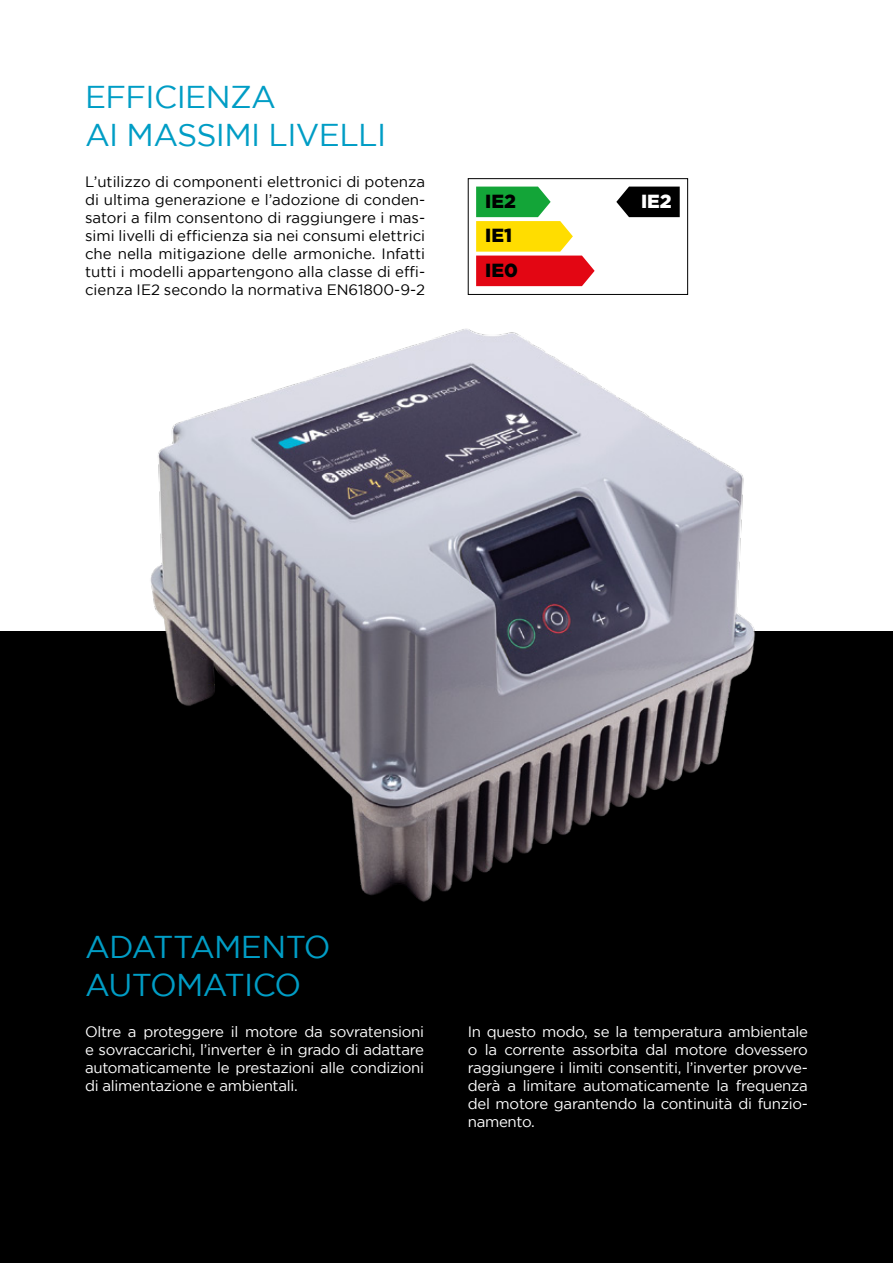
<style>
.page{position:relative;width:893px;height:1263px;background:#fff}
.page>*{position:absolute;margin:0;border:0;box-sizing:border-box;transform-origin:0 0}
.t1{font:31.5px/37.8px "Gotham";letter-spacing:-.02em;color:#009dc5}
.t2{font:900 19.05px/35.2px "Gotham";color:#000}
.t3{font:900 19.05px "Gotham";color:#fff}
.t4{font:15px/18px "Gotham";letter-spacing:-.02em;color:#fff;text-align:justify}
.t5{font:15px/18px "Gotham";color:#000;text-align:justify}
</style>
<div class="page">
<div style="left:0;top:631px;width:893px;height:632px;background:#000"></div>
<svg style="left:616px;top:187px;width:64px;height:30px"></svg>
<svg style="left:476px;top:187px;width:119px;height:86px"></svg>
<div style="left:468px;top:178px;width:220px;height:117px;border:1px solid #000"></div>
<img style="left:150px;top:273px;width:605px;height:629px">
<h1 class="t1" style="left:85px;top:78px;width:303px">EFFICIENZA<br>AI MASSIMI LIVELLI</h1>
<p class="t5" style="left:85px;top:172px;width:342px">L’utilizzo di componenti elettronici di potenza di ultima generazione e l’adozione di conden&shy;satori a film consentono di raggiungere i mas&shy;simi livelli di efficienza sia nei consumi elettrici che nella mitigazione delle armoniche. Infatti tutti i modelli appartengono alla classe di effi&shy;cienza IE2 secondo la normativa EN61800-9-2</p>
<p class="t2" style="left:485px;top:183px;width:32px">IE2</p>
<p class="t3" style="left:641px;top:191px;width:32px">IE2</p>
<p class="t2" style="left:485px;top:217px;width:34px">IE1<br>IE0</p>
<h1 class="t1" style="left:85px;top:927px;width:247px">ADATTAMENTO<br>AUTOMATICO</h1>
<p class="t4" style="left:85px;top:1022px;width:341px">Oltre a proteggere il motore da sovratensioni e sovraccarichi, l’inverter è in grado di adattare automaticamente le prestazioni alle condizioni di alimentazione e ambientali.</p>
<p class="t4" style="left:468px;top:1022px;width:342px">In questo modo, se la temperatura ambientale o la corrente assorbita dal motore dovessero raggiungere i limiti consentiti, l’inverter provve&shy;derà a limitare automaticamente la frequenza del motore garantendo la continuità di funzio&shy;namento.</p>
</div>
